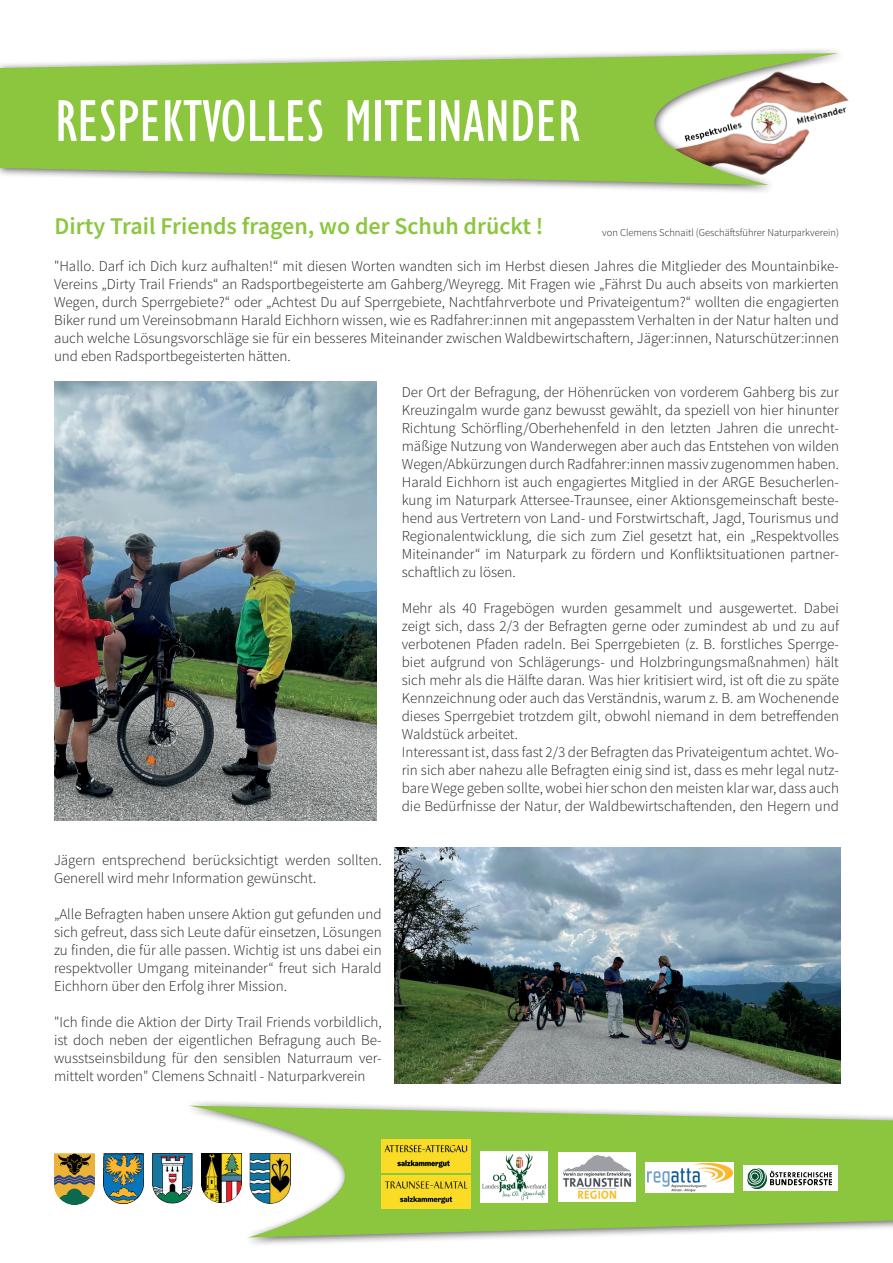
<style>
.page{position:relative;width:893px;height:1263px;background:#fff}
.page>*{position:absolute;margin:0;border:0;box-sizing:border-box;transform-origin:0 0}
.t1{font:condensed 60.9px "Gill Sans";color:#fff}
.t2{font:600 24px "Source Sans Pro";color:#8bc63e}
.t3{font:300 15px/18px "Source Sans Pro";color:#231f20;text-align:justify}
.t4{font:300 10.5px "Source Sans Pro";color:#231f20}
</style>
<div class="page">
<div style="left:185px;top:1099px;width:708px;height:148px;background:#231f20;opacity:.75"></div>
<svg style="left:189px;top:1106px;width:704px;height:131px;fill:#8bc63e"></svg>
<img style="left:54px;top:1153px;width:41px;height:51px">
<img style="left:152px;top:1153px;width:41px;height:50px">
<img style="left:103px;top:1153px;width:41px;height:50px">
<img style="left:201px;top:1153px;width:40px;height:49px">
<img style="left:250px;top:1153px;width:41px;height:50px">
<img style="left:394px;top:847px;width:446px;height:236px">
<img style="left:481px;top:1151px;width:67px;height:51px">
<img style="left:382px;top:1140px;width:89px;height:32px">
<img style="left:382px;top:1176px;width:88px;height:32px">
<div style="left:0;top:47px;width:846px;height:148px;background:#231f20;opacity:.75"></div>
<svg style="left:0;top:53px;width:839px;height:132px;background:#a1c966"></svg>
<div style="left:743px;top:1165px;width:94px;height:25px;background:#fff"></div>
<img style="left:747px;top:1168px;width:85px;height:20px">
<img style="left:558px;top:1152px;width:78px;height:49px">
<div style="left:645px;top:1162px;width:89px;height:30px;background:#fff"></div>
<img style="left:647px;top:1163px;width:85px;height:28px">
<img style="left:55px;top:382px;width:321px;height:438px">
<h1 class="t1" style="left:55px;top:85px;width:526px">RESPEKTVOLLES MITEINANDER</h1>
<h2 class="t2" style="left:55px;top:211px;width:490px">Dirty Trail Friends fragen, wo der Schuh drückt !</h2>
<p class="t4" style="left:602px;top:226px;width:238px">von Clemens Schnaitl (Geschäftsführer Naturparkverein)</p>
<p class="t3" style="left:54px;top:257px;width:786px">"Hallo. Darf ich Dich kurz aufhalten!“ mit diesen Worten wandten sich im Herbst diesen Jahres die Mitglieder des Mountainbike-Vereins „Dirty Trail Friends“ an Radsportbegeisterte am Gahberg/Weyregg. Mit Fragen wie „Fährst Du auch abseits von markierten Wegen, durch Sperrgebiete?“ oder „Achtest Du auf Sperrgebiete, Nachtfahrverbote und Privateigentum?“ wollten die engagierten Biker rund um Vereinsobmann Harald Eichhorn wissen, wie es Radfahrer:innen mit angepasstem Verhalten in der Natur halten und auch welche Lösungsvorschläge sie für ein besseres Miteinander zwischen Waldbewirtschaftern, Jäger:innen, Naturschützer:innen und eben Radsportbegeisterten hätten.</p>
<p class="t3" style="left:402px;top:383px;width:439px">Der Ort der Befragung, der Höhenrücken von vorderem Gahberg bis zur Kreuzingalm wurde ganz bewusst gewählt, da speziell von hier hinunter Richtung Schörfling/Oberhehenfeld in den letzten Jahren die unrecht&shy;mäßige Nutzung von Wanderwegen aber auch das Entstehen von wilden Wegen/Abkürzungen durch Radfahrer:innen massiv zugenommen haben.<br>Harald Eichhorn ist auch engagiertes Mitglied in der ARGE Besucherlen&shy;kung im Naturpark Attersee-Traunsee, einer Aktionsgemeinschaft beste&shy;hend aus Vertretern von Land- und Forstwirtschaft, Jagd, Tourismus und Regionalentwicklung, die sich zum Ziel gesetzt hat, ein „Respektvolles Miteinander“ im Naturpark zu fördern und Konfliktsituationen partner&shy;schaftlich zu lösen.</p>
<p class="t3" style="left:402px;top:599px;width:439px;text-align:left">Mehr als 40 Fragebögen wurden gesammelt und ausgewertet. Dabei zeigt sich, dass 2/3 der Befragten gerne oder zumindest ab und zu auf verbotenen Pfaden radeln. Bei Sperrgebieten (z. B. forstliches Sperrge&shy;biet aufgrund von Schlägerungs- und Holzbringungsmaßnahmen) hält sich mehr als die Hälfte daran. Was hier kritisiert wird, ist oft die zu späte Kennzeichnung oder auch das Verständnis, warum z. B. am Wochenende dieses Sperrgebiet trotzdem gilt, obwohl niemand in dem betreffenden Waldstück arbeitet.<br>Interessant ist, dass fast 2/3 der Befragten das Privateigentum achtet. Wo&shy;rin sich aber nahezu alle Befragten einig sind ist, dass es mehr legal nutz&shy;bare Wege geben sollte, wobei hier schon den meisten klar war, dass auch die Bedürfnisse der Natur, der Waldbewirtschaftenden, den Hegern und</p>
<p class="t3" style="left:54px;top:851px;width:329px">Jägern entsprechend berücksichtigt werden sollten.<br>Generell wird mehr Information gewünscht.</p>
<p class="t3" style="left:54px;top:905px;width:329px">„Alle Befragten haben unsere Aktion gut gefunden und sich gefreut, dass sich Leute dafür einsetzen, Lösungen zu finden, die für alle passen. Wichtig ist uns dabei ein respektvoller Umgang miteinander“ freut sich Harald Eichhorn über den Erfolg ihrer Mission.</p>
<p class="t3" style="left:54px;top:1013px;width:329px">"Ich finde die Aktion der Dirty Trail Friends vorbildlich, ist doch neben der eigentlichen Befragung auch Be&shy;wusstseinsbildung für den sensiblen Naturraum ver&shy;mittelt worden" Clemens Schnaitl - Naturparkverein</p>
</div>
